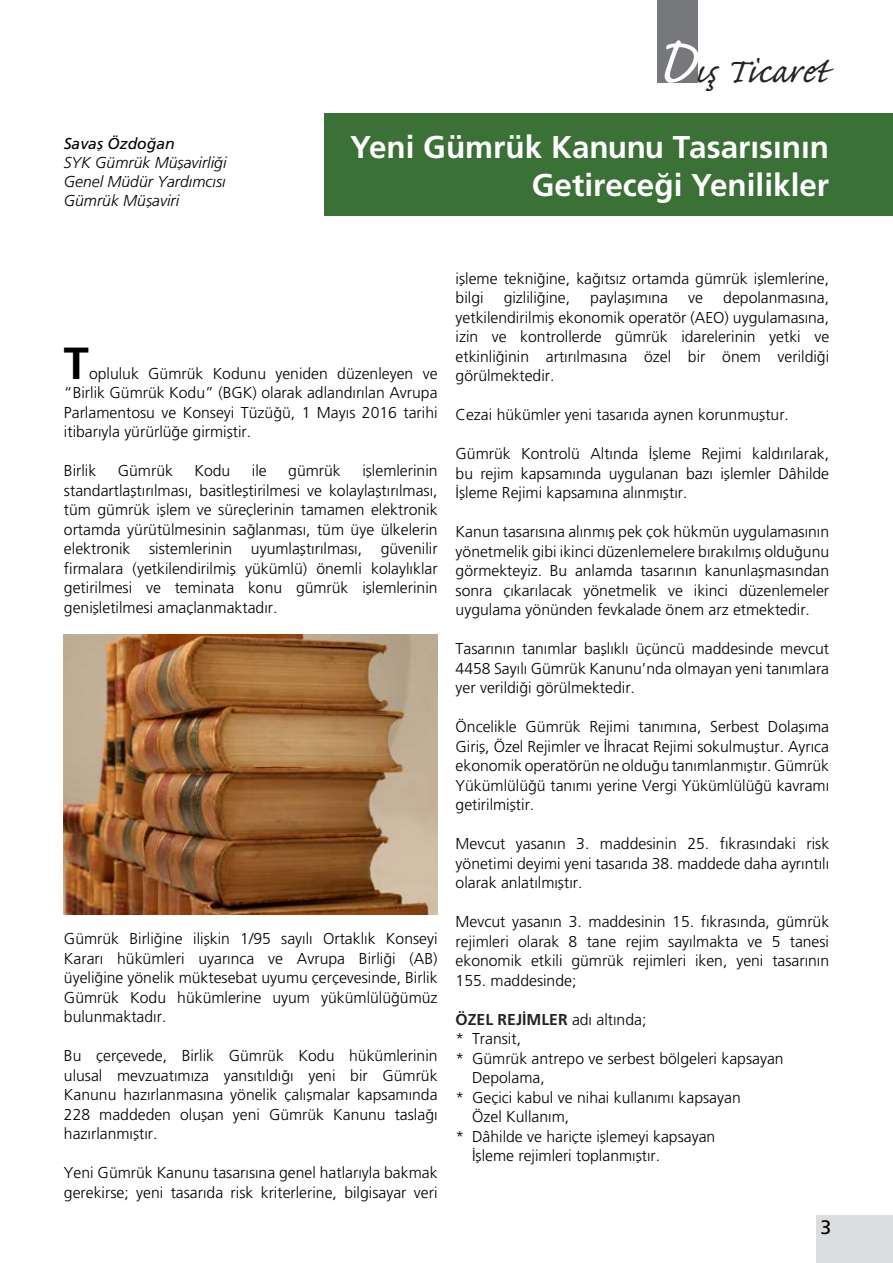
<style>
.page{position:relative;width:893px;height:1263px;background:#fff}
.page>*{position:absolute;margin:0;border:0;box-sizing:border-box;transform-origin:0 0}
.t1{font:45px "Caflisch Script Pro";color:#222424}
.t2{font:45px "Frutiger Bold Tr";color:#000}
.t3{font:31.5px/37.8px "Frutiger Bold Tr";color:#fff;text-align:right}
.t4{font:19.5px "Frutiger Tr";color:#000}
.t5{font:15.75px/19.5px "Frutiger Tr Light Nr";color:#000;text-align:justify}
.t6{font:italic 300 15.75px/18.9px "Frutiger Tr";color:#000;text-align:justify}
.t7{font:15.75px "Frutiger Bold Tr";color:#222424}
.t8{font:italic 15.75px "Frutiger Tr";color:#000}
.s1{font-size:85.5px;color:#fff}
.s2{font-family:"Frutiger Tr Light Nr";color:#000}
</style>
<div class="page">
<div style="left:324px;top:113px;width:569px;height:103px;background:#3b7036"></div>
<div style="left:658px;top:0;width:40px;height:82px;background:#77787b"></div>
<div style="left:816px;top:1216px;width:77px;height:47px;background:#dcddde"></div>
<img style="left:64px;top:634px;width:374px;height:280px">
<p class="t8" style="left:64px;top:135px;width:113px">Savaş Özdoğan</p>
<p class="t6" style="left:64px;top:153px;width:164px">SYK Gümrük Müşavirliği Genel Müdür Yardımcısı Gümrük Müşaviri</p>
<h1 class="t1" style="left:654px;top:48px;width:181px"><span class="s1">D</span>ış Ticaret</h1>
<h2 class="t3" style="left:350px;top:128px;width:481px">Yeni Gümrük Kanunu Tasarısının<br>Getireceği Yenilikler</h2>
<h1 class="t2" style="left:64px;top:336px;width:27px">T</h1>
<p class="t5" style="left:64px;top:364px;width:375px;text-indent:25px">opluluk Gümrük Kodunu yeniden düzenleyen ve “Birlik Gümrük Kodu” (BGK) olarak adlandırılan Avrupa Parlamentosu ve Konseyi Tüzüğü, 1 Mayıs 2016 tarihi itibarıyla yürürlüğe girmiştir.</p>
<p class="t5" style="left:64px;top:461px;width:34px">Birlik</p>
<p class="t5" style="left:118px;top:461px;width:57px">Gümrük</p>
<p class="t5" style="left:194px;top:461px;width:37px">Kodu</p>
<p class="t5" style="left:252px;top:461px;width:16px">ile</p>
<p class="t5" style="left:288px;top:461px;width:54px">gümrük</p>
<p class="t5" style="left:64px;top:461px;width:375px;text-indent:298px">işlemlerinin standartlaştırılması, basitleştirilmesi ve kolaylaştırılması, tüm gümrük işlem ve süreçlerinin tamamen elektronik ortamda yürütülmesinin sağlanması, tüm üye ülkelerin elektronik sistemlerinin uyumlaştırılması, güvenilir firmalara (yetkilendirilmiş yükümlü) önemli kolaylıklar getirilmesi ve teminata konu gümrük işlemlerinin genişletilmesi amaçlanmaktadır.</p>
<p class="t5" style="left:64px;top:929px;width:375px">Gümrük Birliğine ilişkin 1/95 sayılı Ortaklık Konseyi Kararı hükümleri uyarınca ve Avrupa Birliği (AB) üyeliğine yönelik müktesebat uyumu çerçevesinde, Birlik Gümrük Kodu hükümlerine uyum yükümlülüğümüz bulunmaktadır.</p>
<p class="t5" style="left:64px;top:1046px;width:375px">Bu çerçevede, Birlik Gümrük Kodu hükümlerinin ulusal mevzuatımıza yansıtıldığı yeni bir Gümrük Kanunu hazırlanmasına yönelik çalışmalar kapsamında 228 maddeden oluşan yeni Gümrük Kanunu taslağı hazırlanmıştır.</p>
<p class="t5" style="left:64px;top:1163px;width:375px">Yeni Gümrük Kanunu tasarısına genel hatlarıyla bakmak gerekirse; yeni tasarıda risk kriterlerine, bilgisayar veri</p>
<p class="t5" style="left:456px;top:269px;width:375px">işleme tekniğine, kağıtsız ortamda gümrük işlemlerine, bilgi</p>
<p class="t5" style="left:456px;top:288px;width:375px;text-indent:268px">depolanmasına, yetkilendirilmiş ekonomik operatör (AEO) uygulamasına, izin ve kontrollerde gümrük idarelerinin yetki ve etkinliğinin artırılmasına özel bir önem verildiği görülmektedir.</p>
<p class="t5" style="left:456px;top:405px;width:335px">Cezai hükümler yeni tasarıda aynen korunmuştur.</p>
<p class="t5" style="left:456px;top:444px;width:375px">Gümrük Kontrolü Altında İşleme Rejimi kaldırılarak, bu rejim kapsamında uygulanan bazı işlemler Dâhilde İşleme Rejimi kapsamına alınmıştır.</p>
<p class="t5" style="left:456px;top:522px;width:375px">Kanun tasarısına alınmış pek çok hükmün uygulamasının yönetmelik gibi ikinci düzenlemelere bırakılmış olduğunu görmekteyiz. Bu anlamda tasarının kanunlaşmasından sonra çıkarılacak yönetmelik ve ikinci düzenlemeler uygulama yönünden fevkalade önem arz etmektedir.</p>
<p class="t5" style="left:456px;top:639px;width:375px">Tasarının tanımlar başlıklı üçüncü maddesinde mevcut 4458 Sayılı Gümrük Kanunu’nda olmayan yeni tanımlara yer verildiği görülmektedir.</p>
<p class="t5" style="left:456px;top:717px;width:375px">Öncelikle Gümrük Rejimi tanımına, Serbest Dolaşıma Giriş, Özel Rejimler ve İhracat Rejimi sokulmuştur. Ayrıca ekonomik operatörün ne olduğu tanımlanmıştır. Gümrük Yükümlülüğü tanımı yerine Vergi Yükümlülüğü kavramı getirilmiştir.</p>
<p class="t5" style="left:456px;top:834px;width:375px">Mevcut yasanın 3. maddesinin 25. fıkrasındaki risk yönetimi deyimi yeni tasarıda 38. maddede daha ayrıntılı olarak anlatılmıştır.</p>
<p class="t5" style="left:456px;top:912px;width:375px">Mevcut yasanın 3. maddesinin 15. fıkrasında, gümrük rejimleri olarak 8 tane rejim sayılmakta ve 5 tanesi ekonomik etkili gümrük rejimleri iken, yeni tasarının 155. maddesinde;</p>
<p class="t7" style="left:456px;top:1010px;width:192px">ÖZEL REJİMLER <span class="s2">adı altında;</span></p>
<p class="t5" style="left:456px;top:1029px;width:67px">* Transit,</p>
<p class="t5" style="left:456px;top:1049px;width:330px">* Gümrük antrepo ve serbest bölgeleri kapsayan</p>
<p class="t5" style="left:472px;top:1068px;width:74px">Depolama,</p>
<p class="t5" style="left:456px;top:1088px;width:287px">* Geçici kabul ve nihai kullanımı kapsayan</p>
<p class="t5" style="left:472px;top:1107px;width:99px">Özel Kullanım,</p>
<p class="t5" style="left:456px;top:1127px;width:261px">* Dâhilde ve hariçte işlemeyi kapsayan</p>
<p class="t5" style="left:472px;top:1146px;width:190px">İşleme rejimleri toplanmıştır.</p>
<p class="t5" style="left:504px;top:288px;width:68px">gizliliğine,</p>
<p class="t5" style="left:590px;top:288px;width:79px">paylaşımına</p>
<p class="t5" style="left:688px;top:288px;width:16px">ve</p>
<p class="t4" style="left:820px;top:1216px;width:12px">3</p>
</div>
